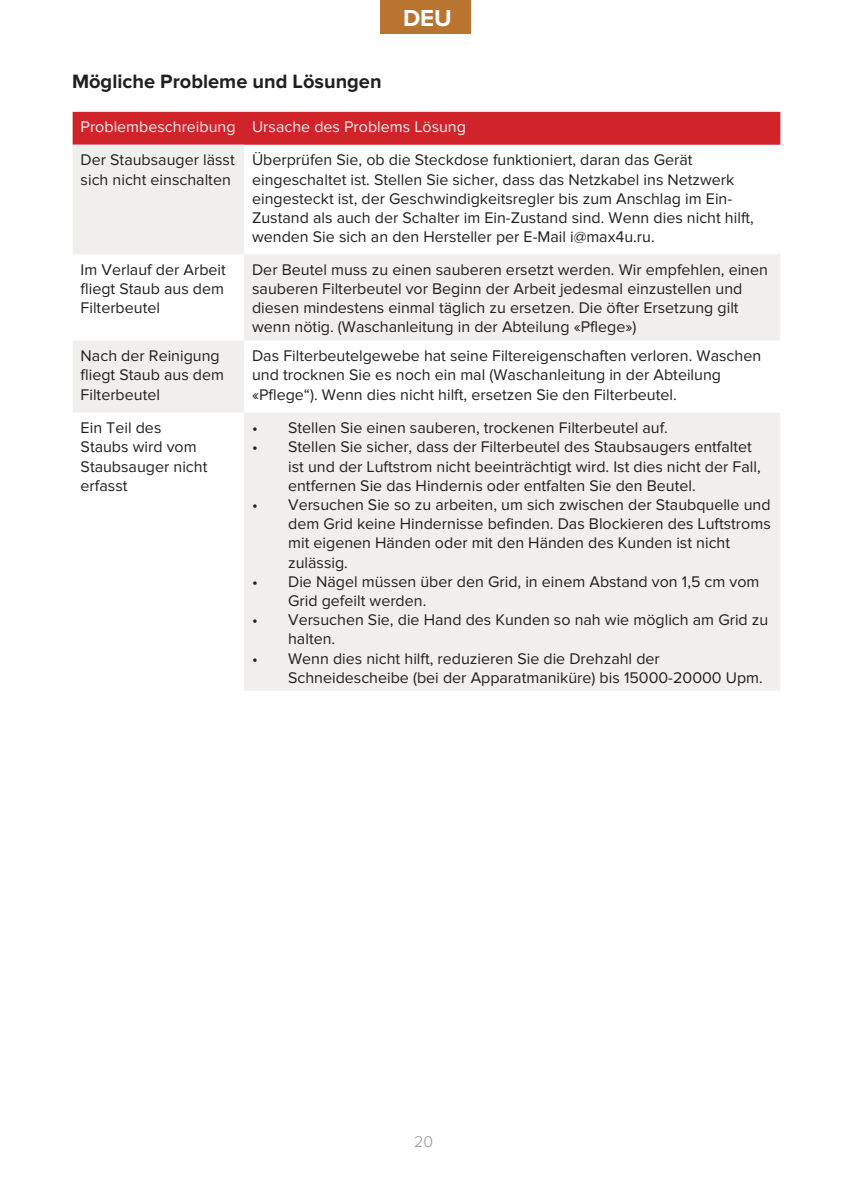
<style>
.page{position:relative;width:851px;height:1191px;background:#fff}
.page>*{position:absolute;margin:0;border:0;box-sizing:border-box;transform-origin:0 0}
.t1{font:700 24px "Proxima Nova";color:#fff}
.t2{font:700 20px "Proxima Nova";color:#231f20}
.t3{font:16px/19.2px "Proxima Nova";color:#231f20}
.t4{font:16px "Proxima Nova";color:#f2f1f0}
.t5{font:300 16px "Proxima Nova";color:#939598}
</style>
<div class="page">
<hr style="left:850px;top:755px;width:1px;height:227px;background:#f0efee">
<div style="left:380px;top:0;width:91px;height:33px;background:#b97430"></div>
<div style="left:73px;top:112px;width:707px;height:33px;background:#d1232a"></div>
<svg style="left:73px;top:145px;width:707px;height:546px;fill:#f0efee"></svg>
<h1 class="t1" style="left:403px;top:4px;width:50px">DEU</h1>
<p class="t2" style="left:72px;top:70px;width:311px">Mögliche Probleme und Lösungen</p>
<p class="t4" style="left:81px;top:118px;width:387px">Problembeschreibung Ursache des Problems Lösung</p>
<p class="t3" style="left:81px;top:151px;width:156px">Der Staubsauger lässt sich nicht einschalten</p>
<p class="t3" style="left:252px;top:151px;width:503px">Überprüfen Sie, ob die Steckdose funktioniert, daran das Gerät eingeschaltet ist. Stellen Sie sicher, dass das Netzkabel ins Netzwerk eingesteckt ist, der Geschwindigkeitsregler bis zum Anschlag im Ein-Zustand als auch der Schalter im Ein-Zustand sind. Wenn dies nicht hilft, wenden Sie sich an den Hersteller per E-Mail i@max4u.ru.</p>
<p class="t3" style="left:81px;top:260px;width:147px;text-align:justify">Im Verlauf der Arbeit fliegt Staub aus dem Filterbeutel</p>
<p class="t3" style="left:252px;top:260px;width:517px">Der Beutel muss zu einen sauberen ersetzt werden. Wir empfehlen, einen sauberen Filterbeutel vor Beginn der Arbeit jedesmal einzustellen und diesen mindestens einmal täglich zu ersetzen. Die öfter Ersetzung gilt wenn nötig. (Waschanleitung in der Abteilung «Pflege»)</p>
<p class="t3" style="left:81px;top:346px;width:145px">Nach der Reinigung fliegt Staub aus dem<br>Filterbeutel</p>
<p class="t3" style="left:252px;top:346px;width:510px">Das Filterbeutelgewebe hat seine Filtereigenschaften verloren. Waschen und trocknen Sie es noch ein mal (Waschanleitung in der Abteilung «Pflege“). Wenn dies nicht hilft, ersetzen Sie den Filterbeutel.</p>
<p class="t3" style="left:81px;top:418px;width:128px">Ein Teil des<br>Staubs wird vom<br>Staubsauger nicht erfasst</p>
<p class="t3" style="left:252px;top:418px;width:417px">• Stellen Sie einen sauberen, trockenen Filterbeutel auf.</p>
<p class="t3" style="left:288px;top:438px;width:474px;text-indent:-36px">• Stellen Sie sicher, dass der Filterbeutel des Staubsaugers entfaltet ist und der Luftstrom nicht beeinträchtigt wird. Ist dies nicht der Fall, entfernen Sie das Hindernis oder entfalten Sie den Beutel.</p>
<p class="t3" style="left:288px;top:495px;width:484px;text-indent:-36px">• Versuchen Sie so zu arbeiten, um sich zwischen der Staubquelle und dem Grid keine Hindernisse befinden. Das Blockieren des Luftstroms mit eigenen Händen oder mit den Händen des Kunden ist nicht zulässig.</p>
<p class="t3" style="left:288px;top:572px;width:473px;text-indent:-36px">• Die Nägel müssen über den Grid, in einem Abstand von 1,5 cm vom<br>Grid gefeilt werden.</p>
<p class="t3" style="left:288px;top:610px;width:481px;text-indent:-36px">• Versuchen Sie, die Hand des Kunden so nah wie möglich am Grid zu halten.</p>
<p class="t3" style="left:288px;top:649px;width:476px;text-indent:-36px">• Wenn dies nicht hilft, reduzieren Sie die Drehzahl der<br>Schneidescheibe (bei der Apparatmaniküre) bis 15000-20000 Upm.</p>
<p class="t5" style="left:414px;top:1132px;width:21px">20</p>
</div>
